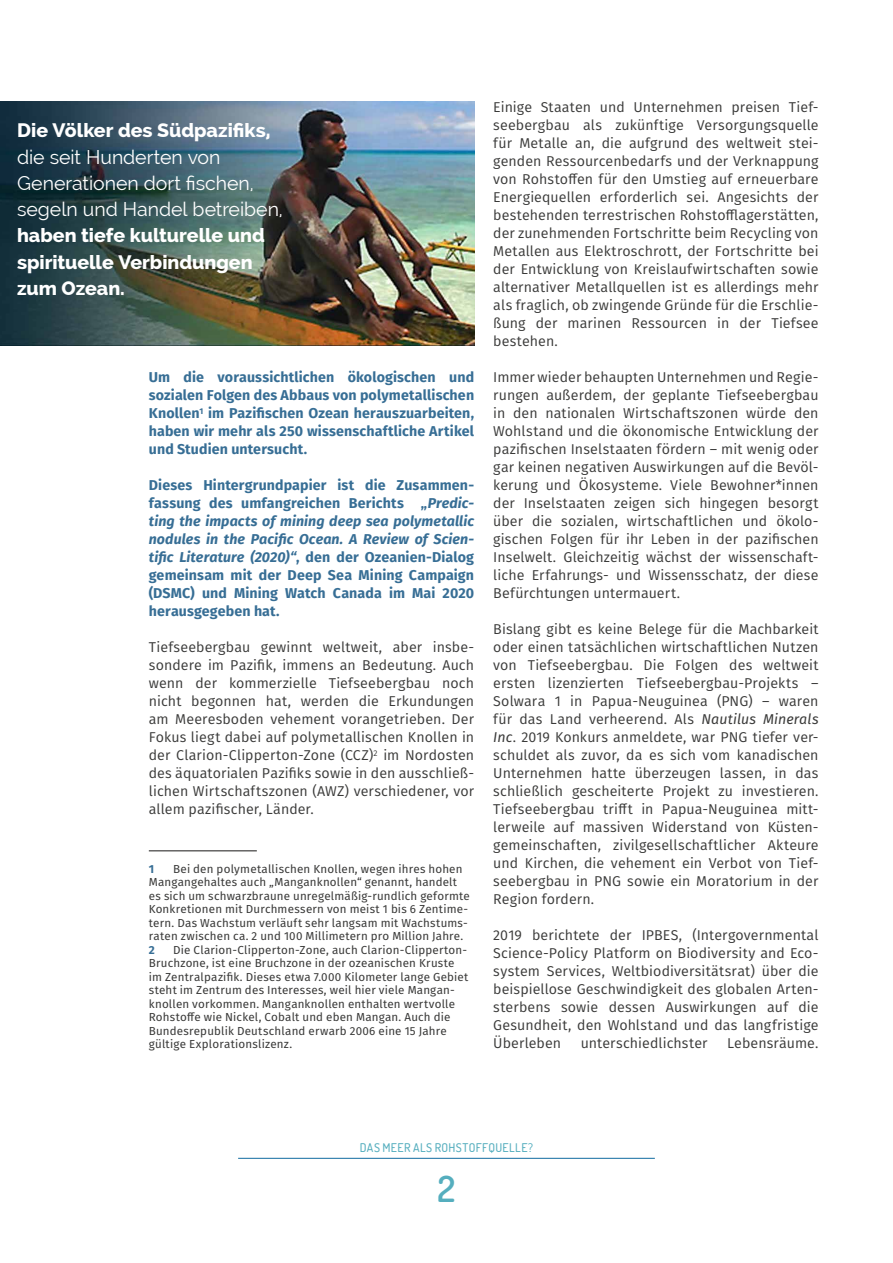
<style>
.page{position:relative;width:893px;height:1263px;background:#fff}
.page>*{position:absolute;margin:0;border:0;box-sizing:border-box;transform-origin:0 0}
.t1{font:600 36px "Dosis";color:#55aebe}
.t2{font:800 19.5px/26.2px "Raleway";color:#fff}
.t3{font:19.5px/26.2px "Raleway";color:#fff}
.t4{font:14.25px/18px "Fira GO";letter-spacing:.005em;color:#3a3a39;text-align:justify}
.t5{font:700 14.25px/18px "Fira GO";letter-spacing:.01em;color:#376e95;text-align:justify}
.t6{font:500 12px "Dosis";letter-spacing:.035em;color:#55aebe}
.t7{font:11.7px/13.5px "Fira GO";letter-spacing:.015em;color:#3a3a39}
.t8{font:700 11.7px "Fira GO";color:#376e95}
.s1{font-style:italic}
</style>
<div class="page">
<hr style="left:238px;top:1158px;width:417px;height:1px;background:#106ba0">
<hr style="left:149px;top:850px;width:108px;height:1px;background:#181716">
<img style="left:0;top:102px;width:474px;height:244px">
<h2 class="t2" style="left:17px;top:118px;width:255px">Die Völker des Südpazifiks,</h2>
<h2 class="t3" style="left:17px;top:144px;width:267px">die seit Hunderten von<br>Generationen dort fischen, segeln und Handel betreiben,</h2>
<h2 class="t2" style="left:17px;top:223px;width:250px">haben tiefe kulturelle und spirituelle Verbindungen zum Ozean.</h2>
<p class="t5" style="left:149px;top:368px;width:327px">Um die voraussichtlichen ökologischen und sozialen Folgen des Abbaus von polymetallischen Knollen<sup>1</sup> im Pazifischen Ozean herauszuarbeiten, haben wir mehr als 250 wissenschaftliche Artikel und Studien untersucht.</p>
<p class="t5" style="left:149px;top:476px;width:327px">Dieses Hintergrundpapier ist die Zusammen&shy;fassung des umfangreichen Berichts „<span class="s1">Predic&shy;ting the impacts of mining deep sea polymetallic nodules in the Pacific Ocean. A Review of Scien&shy;tific Literature (2020)“</span>, den der Ozeanien-Dialog gemeinsam mit der Deep Sea Mining Campaign (DSMC) und Mining Watch Canada im Mai 2020 herausgegeben hat.</p>
<p class="t4" style="left:149px;top:638px;width:327px">Tiefseebergbau gewinnt weltweit, aber insbe&shy;sondere im Pazifik, immens an Bedeutung. Auch wenn der kommerzielle Tiefseebergbau noch nicht begonnen hat, werden die Erkundungen am Meeresboden vehement vorangetrieben. Der Fokus liegt dabei auf polymetallischen Knollen in der Clarion-Clipperton-Zone (CCZ)<sup>2</sup> im Nordosten des äquatorialen Pazifiks sowie in den ausschließ&shy;lichen Wirtschaftszonen (AWZ) verschiedener, vor allem pazifischer, Länder.</p>
<p class="t7" style="left:149px;top:862px;width:323px;text-indent:24px">Bei den polymetallischen Knollen, wegen ihres hohen Mangangehaltes auch „Manganknollen“ genannt, handelt es sich um schwarzbraune unregelmäßig-rundlich geformte Konkretionen mit Durchmessern von meist 1 bis 6 Zentime&shy;tern. Das Wachstum verläuft sehr langsam mit Wachstums&shy;raten zwischen ca. 2 und 100 Millimetern pro Million Jahre.</p>
<p class="t8" style="left:149px;top:943px;width:8px">2</p>
<p class="t8" style="left:149px;top:862px;width:7px">1</p>
<p class="t7" style="left:149px;top:943px;width:321px;text-indent:24px">Die Clarion-Clipperton-Zone, auch Clarion-Clipperton-Bruchzone, ist eine Bruchzone in der ozeanischen Kruste im Zentralpazifik. Dieses etwa 7.000 Kilometer lange Gebiet steht im Zentrum des Interesses, weil hier viele Mangan&shy;knollen vorkommen. Manganknollen enthalten wertvolle Rohstoffe wie Nickel, Cobalt und eben Mangan. Auch die Bundesrepublik Deutschland erwarb 2006 eine 15 Jahre gültige Explorationslizenz.</p>
<p class="t4" style="left:493px;top:98px;width:327px">Einige Staaten und Unternehmen preisen Tief&shy;seebergbau als zukünftige Versorgungsquelle für Metalle an, die aufgrund des weltweit stei&shy;genden Ressourcenbedarfs und der Verknappung von Rohstoffen für den Umstieg auf erneuerbare Energiequellen erforderlich sei. Angesichts der bestehenden terrestrischen Rohstofflagerstätten, der zunehmenden Fortschritte beim Recycling von Metallen aus Elektroschrott, der Fortschritte bei der Entwicklung von Kreislaufwirtschaften sowie alternativer Metallquellen ist es allerdings mehr als fraglich, ob zwingende Gründe für die Erschlie&shy;ßung der marinen Ressourcen in der Tiefsee bestehen.</p>
<p class="t4" style="left:493px;top:368px;width:327px">Immer wieder behaupten Unternehmen und Regie&shy;rungen außerdem, der geplante Tiefseebergbau in den nationalen Wirtschaftszonen würde den Wohlstand und die ökonomische Entwicklung der pazifischen Inselstaaten fördern – mit wenig oder gar keinen negativen Auswirkungen auf die Bevöl&shy;kerung und Ökosysteme. Viele Bewohner*innen der Inselstaaten zeigen sich hingegen besorgt über die sozialen, wirtschaftlichen und ökolo&shy;gischen Folgen für ihr Leben in der pazifischen Inselwelt. Gleichzeitig wächst der wissenschaft&shy;liche Erfahrungs- und Wissensschatz, der diese Befürchtungen untermauert.</p>
<p class="t4" style="left:493px;top:620px;width:327px">Bislang gibt es keine Belege für die Machbarkeit oder einen tatsächlichen wirtschaftlichen Nutzen von Tiefseebergbau. Die Folgen des weltweit ersten lizenzierten Tiefseebergbau-Projekts – Solwara 1 in Papua-Neuguinea (PNG) – waren für das Land verheerend. Als <span class="s1">Nautilus Minerals Inc</span>. 2019 Konkurs anmeldete, war PNG tiefer ver&shy;schuldet als zuvor, da es sich vom kanadischen Unternehmen hatte überzeugen lassen, in das schließlich gescheiterte Projekt zu investieren.<br>Tiefseebergbau trifft in Papua-Neuguinea mitt&shy;lerweile auf massiven Widerstand von Küsten&shy;gemeinschaften, zivilgesellschaftlicher Akteure und Kirchen, die vehement ein Verbot von Tief&shy;seebergbau in PNG sowie ein Moratorium in der Region fordern.</p>
<p class="t4" style="left:493px;top:926px;width:327px">2019 berichtete der IPBES, (Intergovernmental Science-Policy Platform on Biodiversity and Eco&shy;system Services, Weltbiodiversitätsrat) über die beispiellose Geschwindigkeit des globalen Arten&shy;sterbens sowie dessen Auswirkungen auf die Gesundheit, den Wohlstand und das langfristige Überleben</p>
<p class="t4" style="left:581px;top:1034px;width:128px">unterschiedlichster</p>
<p class="t4" style="left:727px;top:1034px;width:93px">Lebensräume.</p>
<p class="t6" style="left:360px;top:1139px;width:175px">DAS MEER ALS ROHSTOFFQUELLE?</p>
<h1 class="t1" style="left:438px;top:1165px;width:19px">2</h1>
</div>
